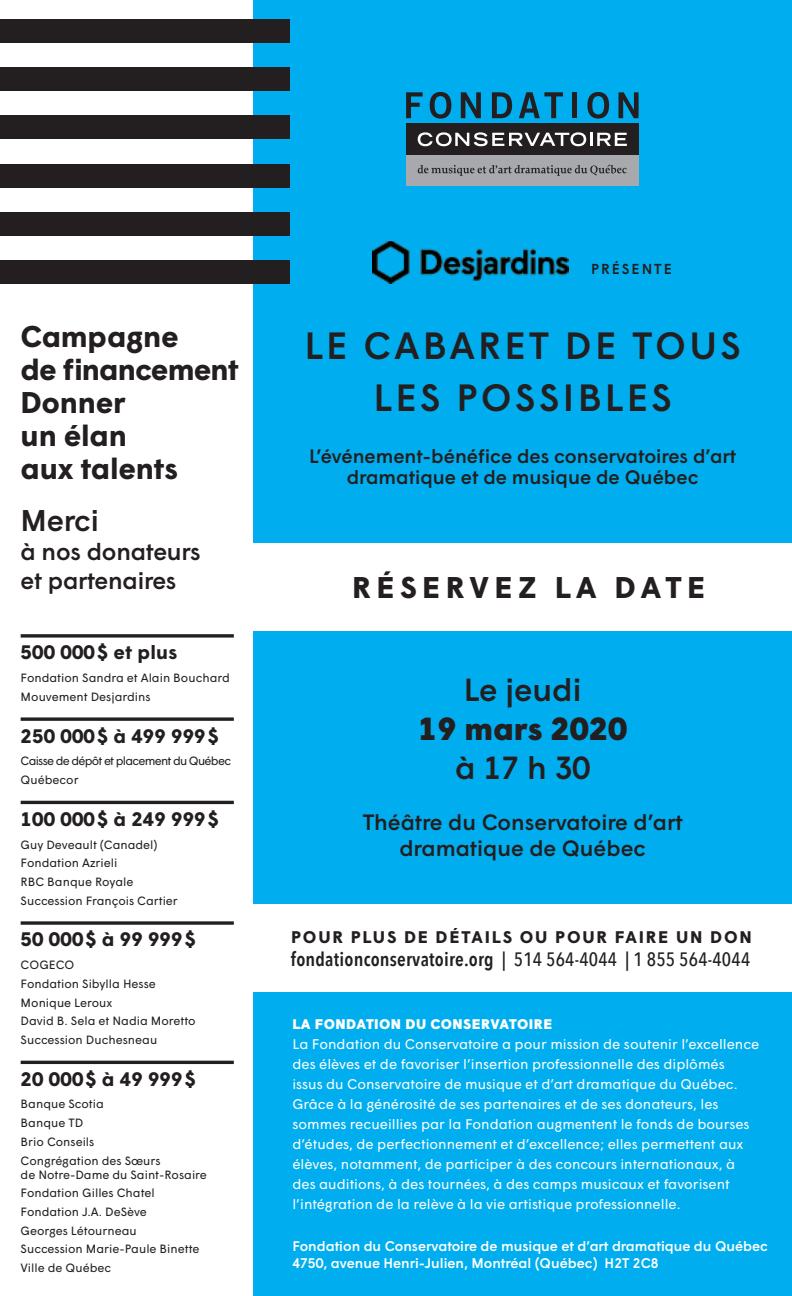
<style>
.page{position:relative;width:792px;height:1296px;background:#fff}
.page>*{position:absolute;margin:0;border:0;box-sizing:border-box;transform-origin:0 0}
.t1{font:500 38px/52.4px "Wigrum";letter-spacing:.09em;color:#231f20;text-align:center}
.t2{font:500 32px "Wigrum";color:#231f20}
.t3{font:900 32px "Wigrum";color:#231f20}
.t4{font:700 30px/33.2px "Wigrum";letter-spacing:-.01em;color:#231f20}
.t5{font:500 30px "Wigrum";letter-spacing:-.01em;color:#231f20}
.t6{font:500 24px/29.2px "Wigrum";letter-spacing:-.01em;color:#231f20}
.t7{font:500 22.2px/26.8px "Wigrum";color:#231f20;text-align:center}
.t8{font:700 19.6px "Wigrum";letter-spacing:.01em;color:#231f20}
.t9{font:500 19.4px/20.8px "Wigrum";color:#231f20;text-align:center}
.t10{font:600 19.4px "Avenir Next Condensed";letter-spacing:.01em;color:#231f20}
.t11{font:700 16.8px "Wigrum";letter-spacing:.105em;color:#231f20}
.t12{font:500 14.4px "Wigrum";letter-spacing:.135em;color:#231f20}
.t13{font:14px/20px "Wigrum";color:#fff}
.t14{font:500 14px/16.8px "Wigrum";color:#fff}
.t15{font:900 14px "Wigrum";letter-spacing:.03em;color:#fff}
.t16{font:12px/18.6px "Wigrum";color:#231f20}
.t17{font:12px/18.6px "Wigrum";letter-spacing:-.06em;color:#231f20}
.s1{font-weight:500}
</style>
<div class="page">
<div style="left:251px;top:0;width:541px;height:1296px;background:#00aeef"></div>
<div style="left:248px;top:904px;width:544px;height:88px;background:#fff"></div>
<div style="left:0;top:0;width:252px;height:1296px;background:#fff"></div>
<div style="left:0;top:19px;width:290px;height:23px;background:#231f20"></div>
<div style="left:0;top:67px;width:290px;height:24px;background:#231f20"></div>
<div style="left:0;top:115px;width:290px;height:24px;background:#231f20"></div>
<div style="left:0;top:164px;width:290px;height:23px;background:#231f20"></div>
<div style="left:0;top:212px;width:290px;height:24px;background:#231f20"></div>
<div style="left:0;top:260px;width:290px;height:24px;background:#231f20"></div>
<svg style="left:21px;top:634px;width:213px;height:4px"></svg>
<svg style="left:21px;top:717px;width:213px;height:4px"></svg>
<hr style="left:21px;top:801px;width:213px;height:3px;background:#231f20">
<svg style="left:21px;top:921px;width:213px;height:4px"></svg>
<hr style="left:21px;top:1061px;width:213px;height:3px;background:#231f20">
<div style="left:248px;top:543px;width:544px;height:88px;background:#fff"></div>
<img style="left:373px;top:241px;width:195px;height:42px">
<div style="left:406px;top:155px;width:232px;height:31px;background:#a7a9ac"></div>
<div style="left:406px;top:124px;width:232px;height:31px;background:#231f20"></div>
<svg style="left:418px;top:132px;width:209px;height:14px"></svg>
<svg style="left:418px;top:164px;width:209px;height:12px"></svg>
<svg style="left:406px;top:92px;width:17px;height:26px"></svg>
<svg style="left:430px;top:92px;width:21px;height:27px"></svg>
<svg style="left:461px;top:92px;width:20px;height:26px"></svg>
<svg style="left:492px;top:92px;width:20px;height:26px"></svg>
<svg style="left:519px;top:92px;width:44px;height:26px"></svg>
<div style="left:572px;top:92px;width:5px;height:26px;background:#231f20"></div>
<svg style="left:587px;top:92px;width:22px;height:27px"></svg>
<svg style="left:619px;top:92px;width:20px;height:26px"></svg>
<h3 class="t4" style="left:21px;top:317px;width:220px">Campagne<br>de financement<br>Donner<br>un élan<br>aux talents</h3>
<h3 class="t5" style="left:21px;top:498px;width:80px">Merci</h3>
<h3 class="t6" style="left:21px;top:535px;width:182px">à nos donateurs et partenaires</h3>
<h3 class="t8" style="left:21px;top:638px;width:158px">500 000 $ et plus</h3>
<p class="t16" style="left:21px;top:668px;width:211px">Fondation Sandra et Alain Bouchard<br>Mouvement Desjardins</p>
<h3 class="t8" style="left:21px;top:721px;width:200px">250 000 $ à 499 999 $</h3>
<p class="t17" style="left:21px;top:751px;width:212px">Caisse de dépôt et placement du Québec<br>Québecor</p>
<h3 class="t8" style="left:21px;top:804px;width:200px">100 000 $ à 249 999 $</h3>
<p class="t16" style="left:21px;top:834px;width:159px">Guy Deveault (Canadel)<br>Fondation Azrieli<br>RBC Banque Royale<br>Succession François Cartier</p>
<h3 class="t8" style="left:21px;top:925px;width:177px">50 000 $ à 99 999 $</h3>
<p class="t16" style="left:21px;top:955px;width:177px">COGECO<br>Fondation Sibylla Hesse<br>Monique Leroux<br>David B. Sela et Nadia Moretto<br>Succession Duchesneau</p>
<h3 class="t8" style="left:21px;top:1064px;width:177px">20 000 $ à 49 999 $</h3>
<p class="t16" style="left:21px;top:1094px;width:141px">Banque Scotia<br>Banque TD<br>Brio Conseils<br>Congrégation des Sœurs</p>
<p class="t16" style="left:21px;top:1164px;width:188px">de Notre-Dame du Saint-Rosaire<br>Fondation Gilles Chatel<br>Fondation J.A. DeSève<br>Georges Létourneau<br>Succession Marie-Paule Binette<br>Ville de Québec</p>
<p class="t12" style="left:591px;top:258px;width:82px">PRÉSENTE</p>
<h1 class="t1" style="left:304px;top:316px;width:438px">LE CABARET DE TOUS<br>LES POSSIBLES</h1>
<h3 class="t9" style="left:309px;top:444px;width:429px">L’événement-bénéfice des conservatoires d’art dramatique et de musique de Québec</h3>
<h3 class="t4" style="left:352px;top:569px;width:355px">RÉSERVEZ LA DATE</h3>
<h2 class="t2" style="left:464px;top:666px;width:119px">Le jeudi</h2>
<h2 class="t3" style="left:418px;top:705px;width:211px">19 mars 2020</h2>
<h2 class="t2" style="left:455px;top:743px;width:137px">à 17 h 30</h2>
<h3 class="t7" style="left:363px;top:807px;width:322px">Théâtre du Conservatoire d’art dramatique de Québec</h3>
<p class="t11" style="left:291px;top:924px;width:462px">POUR PLUS DE DÉTAILS OU POUR FAIRE UN DON</p>
<h3 class="t10" style="left:291px;top:943px;width:461px">fondationconservatoire.org <span class="s1">| 514 564-4044 | 1 855 564-4044</span></h3>
<p class="t15" style="left:292px;top:1014px;width:261px">LA FONDATION DU CONSERVATOIRE</p>
<p class="t13" style="left:292px;top:1034px;width:468px">La Fondation du Conservatoire a pour mission de soutenir l’excellence des élèves et de favoriser l’insertion professionnelle des diplômés<br>issus du Conservatoire de musique et d’art dramatique du Québec.<br>Grâce à la générosité de ses partenaires et de ses donateurs, les sommes recueillies par la Fondation augmentent le fonds de bourses d’études, de perfectionnement et d’excellence; elles permettent aux élèves, notamment, de participer à des concours internationaux, à des auditions, à des tournées, à des camps musicaux et favorisent l’intégration de la relève à la vie artistique professionnelle.</p>
<p class="t14" style="left:292px;top:1237px;width:477px">Fondation du Conservatoire de musique et d’art dramatique du Québec<br>4750, avenue Henri-Julien, Montréal (Québec) H2T 2C8</p>
</div>
